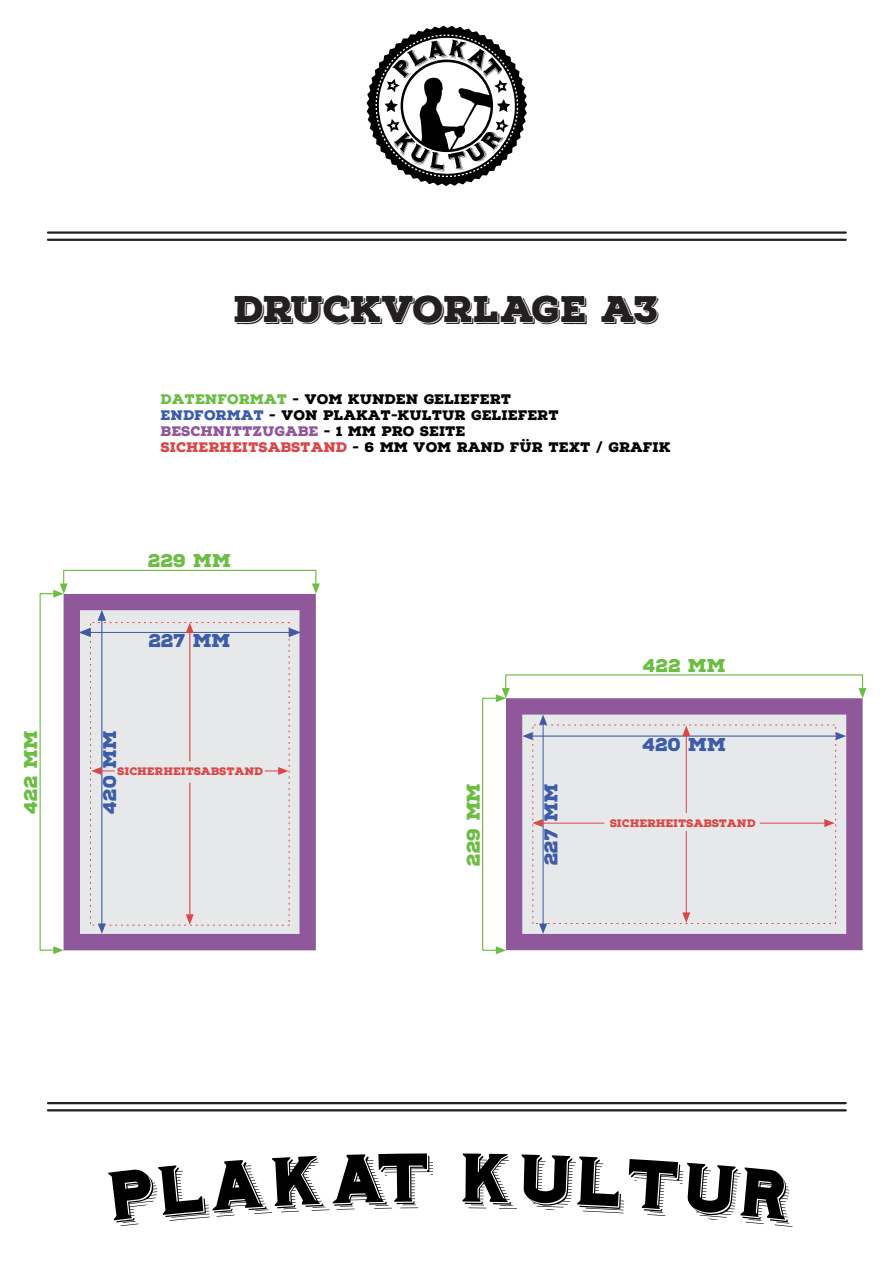
<style>
.page{position:relative;width:894px;height:1263px;background:#fff}
.page>*{position:absolute;margin:0;border:0;box-sizing:border-box;transform-origin:0 0}
.t1{font:36px "Nexa Rust Slab Black Shadow";letter-spacing:-.02em;color:#231f20}
.t2{font:900 18px "Nexa Rust Slab";color:#6dbd44}
.t3{font:900 18px "Nexa Rust Slab";color:#3c5ca9}
.t4{font:900 13.5px/15.9px "Nexa Rust Slab";color:#000}
.t5{font:900 10.5px "Nexa Rust Slab";color:#da4748}
.s1{color:#6dbd44}
.s2{color:#3c5ca9}
.s3{color:#8e589b}
.s4{color:#da4748}
</style>
<div class="page">
<svg style="left:366px;top:26px;width:161px;height:160px"></svg>
<svg style="left:108px;top:1153px;width:325px;height:73px"></svg>
<svg style="left:462px;top:1153px;width:330px;height:74px"></svg>
<hr style="left:48px;top:231px;width:797px;height:3px;background:#231f20">
<hr style="left:48px;top:239px;width:797px;height:2px;background:#231f20">
<hr style="left:48px;top:1102px;width:797px;height:2px;background:#231f20">
<hr style="left:48px;top:1109px;width:797px;height:2px;background:#231f20">
<svg style="left:64px;top:594px;width:252px;height:356px;background:#ad8bb6"></svg>
<svg style="left:506px;top:698px;width:356px;height:252px;background:#ad8ab6"></svg>
<svg style="left:312px;top:583px;width:8px;height:11px"></svg>
<div style="left:63px;top:570px;width:253px;height:22px;border:1px solid #6dbd44"></div>
<svg style="left:858px;top:688px;width:8px;height:10px"></svg>
<svg style="left:53px;top:946px;width:11px;height:8px"></svg>
<svg style="left:53px;top:583px;width:15px;height:15px"></svg>
<div style="left:40px;top:593px;width:21px;height:358px;border:1px solid #6dbd44"></div>
<svg style="left:495px;top:946px;width:11px;height:8px"></svg>
<svg style="left:495px;top:688px;width:14px;height:14px"></svg>
<div style="left:482px;top:698px;width:22px;height:253px;border:1px solid #6dbd44"></div>
<hr style="left:101px;top:614px;width:1px;height:315px;background:#3c5ca9">
<svg style="left:98px;top:610px;width:8px;height:11px"></svg>
<svg style="left:98px;top:926px;width:8px;height:8px"></svg>
<svg style="left:522px;top:732px;width:10px;height:8px"></svg>
<svg style="left:835px;top:732px;width:10px;height:8px"></svg>
<svg style="left:289px;top:628px;width:11px;height:9px"></svg>
<svg style="left:80px;top:628px;width:10px;height:9px"></svg>
<svg style="left:539px;top:924px;width:8px;height:10px"></svg>
<svg style="left:539px;top:714px;width:8px;height:10px"></svg>
<div style="left:532px;top:724px;width:303px;height:200px;background:#e7e8e9"></div>
<div style="left:90px;top:622px;width:199px;height:304px;background:#e7e8e9"></div>
<hr style="left:189px;top:783px;width:1px;height:135px;background:#da4748">
<hr style="left:189px;top:626px;width:1px;height:135px;background:#da4748">
<svg style="left:264px;top:767px;width:24px;height:8px"></svg>
<svg style="left:91px;top:767px;width:24px;height:8px"></svg>
<svg style="left:186px;top:623px;width:8px;height:10px"></svg>
<svg style="left:186px;top:914px;width:8px;height:11px"></svg>
<h1 class="t1" style="left:234px;top:293px;width:427px">DRUCKVORLAGE A3</h1>
<p class="t4" style="left:161px;top:392px;width:511px"><span class="s1">DATENFORMAT</span> - VOM KUNDEN GELIEFERT<br><span class="s2">ENDFORMAT</span> - VON PLAKAT-KULTUR GELIEFERT <span class="s3">BESCHNITTZUGABE</span> - 1 MM PRO SEITE<br><span class="s4">SICHERHEITSABSTAND</span> - 6 MM VOM RAND FÜR TEXT / GRAFIK</p>
<h2 class="t2" style="left:148px;top:553px;width:85px">229 MM</h2>
<h2 class="t3" style="left:149px;top:633px;width:84px">227 MM</h2>
<h2 class="t2" style="left:23px;top:814px;width:85px;rotate:-90deg">422 MM</h2>
<h2 class="t3" style="left:102px;top:814px;width:86px;rotate:-90deg">420 MM</h2>
<p class="t5" style="left:118px;top:766px;width:147px">SICHERHEITSABSTAND</p>
<h2 class="t2" style="left:465px;top:866px;width:85px;rotate:-90deg">229 MM</h2>
<h2 class="t3" style="left:543px;top:865px;width:84px;rotate:-90deg">227 MM</h2>
<h2 class="t2" style="left:642px;top:658px;width:85px">422 MM</h2>
<h2 class="t3" style="left:642px;top:737px;width:86px">420 MM</h2>
<p class="t5" style="left:610px;top:818px;width:147px">SICHERHEITSABSTAND</p>
</div>
